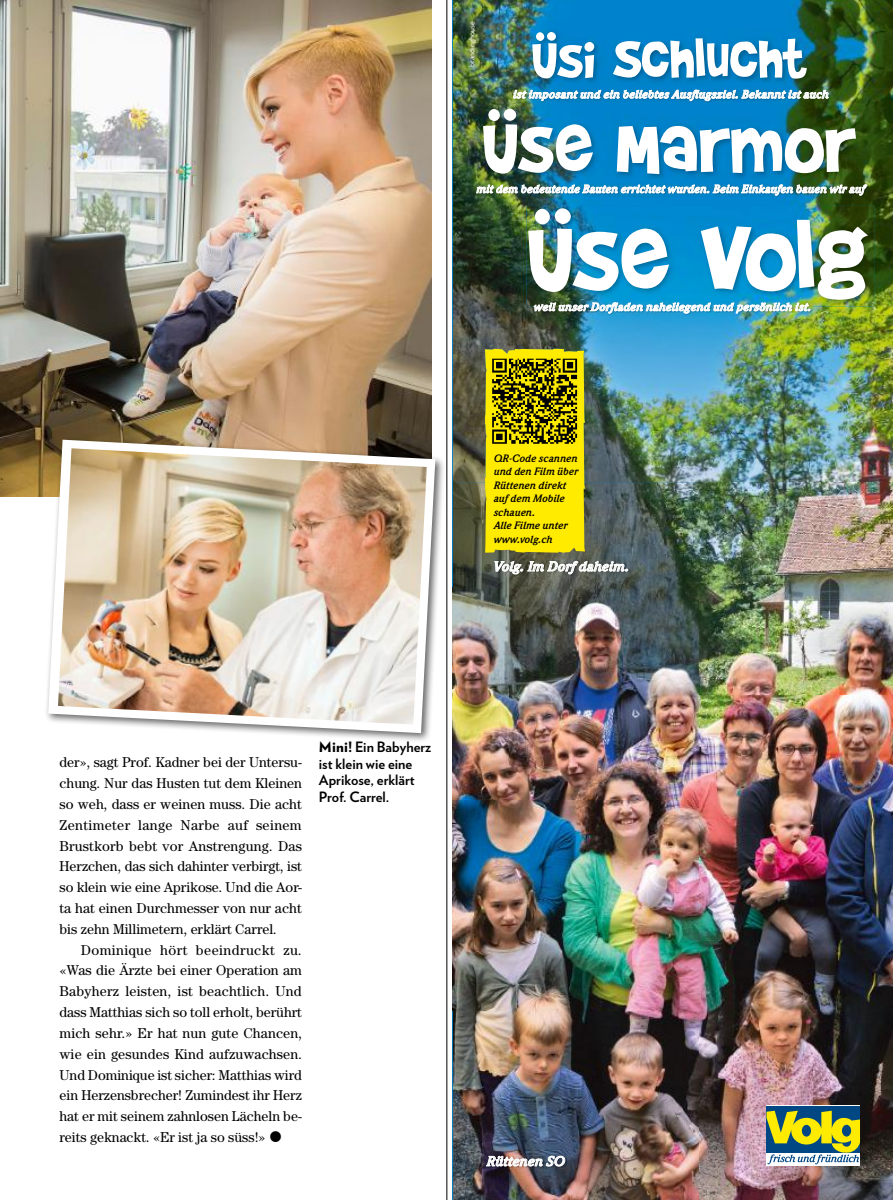
<style>
.page{position:relative;width:893px;height:1200px;background:#fff}
.page>*{position:absolute;margin:0;border:0;box-sizing:border-box;transform-origin:0 0}
.t1{font:112.05px "Brady Bunch Remastered";letter-spacing:-.01em;color:#fff}
.t2{font:87.15px "Brady Bunch Remastered";color:#fff}
.t3{font:62.25px "Brady Bunch Remastered";letter-spacing:.01em;color:#fff}
.t4{font:14.25px "Century Std";color:#000}
.t5{font:700 14.25px/16.5px "Verlag";color:#000}
.t6{font:14.25px "Century Std";letter-spacing:.025em;color:#000}
.t7{font:14.25px "Century Std";letter-spacing:.03em;color:#000}
.t8{font:italic 700 13.5px "Weidemann";letter-spacing:.015em;color:#fff}
.t9{font:italic 700 11.25px "Weidemann";letter-spacing:.025em;color:#fff}
.t10{font:italic 700 10.5px/13.5px "Weidemann";letter-spacing:.015em;color:#000}
.t11{font:7.5px "Calibri";color:#fff}
.s1{font-weight:900}
</style>
<div class="page">
<img style="left:0;top:0;width:431px;height:497px">
<div style="left:45px;top:435px;width:400px;height:308px;background:#000;opacity:.6"></div>
<img style="left:44px;top:435px;width:396px;height:302px">
<hr style="left:446px;top:0;width:1px;height:1199px;background:#000">
<img style="left:453px;top:0;width:440px;height:1199px">
<div style="left:766px;top:1105px;width:94px;height:47px;background:#004784"></div>
<svg style="left:766px;top:1110px;width:94px;height:54px"></svg>
<img style="left:565px;top:1155px;width:2px;height:12px">
<svg style="left:486px;top:1152px;width:79px;height:15px"></svg>
<img style="left:530px;top:29px;width:284px;height:50px">
<img style="left:481px;top:106px;width:381px;height:68px">
<img style="left:526px;top:206px;width:348px;height:100px">
<img style="left:513px;top:79px;width:316px;height:27px">
<img style="left:476px;top:174px;width:391px;height:30px">
<img style="left:534px;top:292px;width:276px;height:30px">
<img style="left:485px;top:348px;width:143px;height:232px">
<img style="left:518px;top:358px;width:3px;height:57px">
<img style="left:521px;top:358px;width:33px;height:57px">
<img style="left:492px;top:358px;width:26px;height:56px">
<img style="left:554px;top:358px;width:23px;height:56px">
<img style="left:518px;top:415px;width:3px;height:28px">
<img style="left:521px;top:415px;width:32px;height:28px">
<img style="left:492px;top:414px;width:26px;height:29px">
<img style="left:553px;top:414px;width:24px;height:29px">
<p class="t11" style="left:467px;top:67px;width:47px;rotate:-90deg">brandinghouse</p>
<p class="t3" style="left:533px;top:26px;width:276px">Üsi Schlucht</p>
<p class="t2" style="left:484px;top:100px;width:375px">Üse Marmor</p>
<p class="t1" style="left:529px;top:198px;width:337px">Üse Volg</p>
<p class="t9" style="left:512px;top:88px;width:317px">ist imposant und ein beliebtes Ausflugsziel. Bekannt ist auch</p>
<p class="t9" style="left:476px;top:182px;width:390px">mit dem bedeutende Bauten errichtet wurden. Beim Einkaufen bauen wir auf</p>
<p class="t9" style="left:533px;top:300px;width:279px">weil unser Dorfladen naheliegend und persönlich ist.</p>
<p class="t10" style="left:493px;top:451px;width:86px">QR-Code scannen und den Film über<br>Rüttenen direkt auf dem Mobile schauen.<br>Alle Filme unter www.volg.ch</p>
<p class="t8" style="left:493px;top:558px;width:137px">Volg. Im Dorf daheim.</p>
<p class="t4" style="left:60px;top:754px;width:244px">der», sagt Prof. Kadner bei der Untersu-</p>
<p class="t4" style="left:60px;top:774px;width:244px">chung. Nur das Husten tut dem Kleinen</p>
<p class="t4" style="left:60px;top:795px;width:244px">so weh, dass er weinen muss. Die acht</p>
<p class="t6" style="left:60px;top:816px;width:244px">Zentimeter lange Narbe auf seinem</p>
<p class="t4" style="left:60px;top:837px;width:244px">Brustkorb bebt vor Anstrengung. Das</p>
<p class="t4" style="left:60px;top:858px;width:244px">Herzchen, das sich dahinter verbirgt, ist</p>
<p class="t4" style="left:60px;top:878px;width:244px">so klein wie eine Aprikose. Und die Aor-</p>
<p class="t4" style="left:60px;top:899px;width:244px">ta hat einen Durchmesser von nur acht</p>
<p class="t4" style="left:60px;top:920px;width:219px">bis zehn Millimetern, erklärt Carrel.</p>
<p class="t7" style="left:81px;top:941px;width:223px">Dominique hört beeindruckt zu.</p>
<p class="t4" style="left:60px;top:962px;width:244px">«Was die Ärzte bei einer Operation am</p>
<p class="t4" style="left:60px;top:982px;width:244px">Babyherz leisten, ist beachtlich. Und</p>
<p class="t4" style="left:60px;top:1003px;width:244px">dass Matthias sich so toll erholt, berührt</p>
<p class="t4" style="left:60px;top:1024px;width:244px">mich sehr.» Er hat nun gute Chancen,</p>
<p class="t4" style="left:60px;top:1045px;width:244px">wie ein gesundes Kind aufzuwachsen.</p>
<p class="t4" style="left:60px;top:1065px;width:244px">Und Dominique ist sicher: Matthias wird</p>
<p class="t4" style="left:60px;top:1086px;width:244px">ein Herzensbrecher! Zumindest ihr Herz</p>
<p class="t4" style="left:60px;top:1107px;width:244px">hat er mit seinem zahnlosen Lächeln be-</p>
<p class="t4" style="left:60px;top:1128px;width:207px">reits geknackt. «Er ist ja so süss!»</p>
<p class="t5" style="left:319px;top:737px;width:114px"><span class="s1">Mini!</span> Ein Babyherz ist klein wie eine<br>Aprikose, erklärt<br>Prof. Carrel.</p>
<p class="t8" style="left:486px;top:1152px;width:80px">Rüttenen SO</p>
</div>
